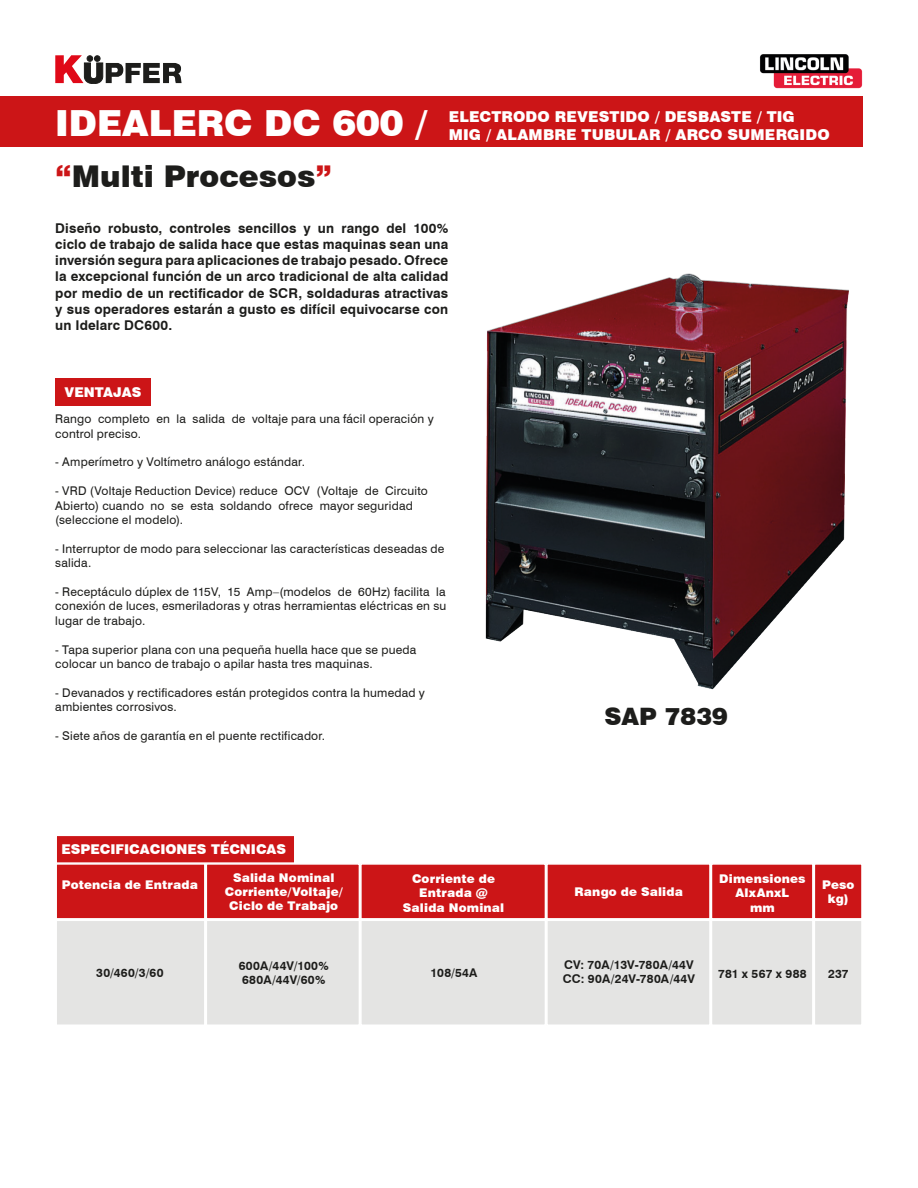
<style>
.page{position:relative;width:918px;height:1188px;background:#fff}
.page>*{position:absolute;margin:0;border:0;box-sizing:border-box;transform-origin:0 0}
.t1{font:900 36px "Swiss 721 BT";color:#fff}
.t2{font:900 30px "Swiss 721 BT";color:#1d1d1b}
.t3{font:900 24px "Swiss 721 BT";color:#1d1d1b}
.t4{font:900 15px/18px "Swiss 721 BT";letter-spacing:.01em;color:#fff}
.t5{font:700 13.5px/16.2px "Swiss 721 BT";letter-spacing:.01em;color:#1d1d1b;text-align:justify}
.t6{font:900 13.5px "Swiss 721 BT";color:#fff}
.t7{font:12px/14.4px "Swiss 721 BT";letter-spacing:.015em;color:#1d1d1b}
.t8{font:900 12px/14.4px "Swiss 721 BT";letter-spacing:.01em;color:#fff;text-align:center}
.t9{font:700 12px/14.4px "Swiss 721 BT";letter-spacing:.02em;color:#1d1d1b}
.s1{color:#cc1517}
</style>
<div class="page">
<div style="left:0;top:97px;width:863px;height:50px;background:#cc1517"></div>
<svg style="left:55px;top:55px;width:127px;height:29px"></svg>
<img style="left:760px;top:54px;width:103px;height:35px">
<div style="left:55px;top:378px;width:96px;height:28px;background:#cc1517"></div>
<div style="left:55px;top:920px;width:151px;height:106px;background:#e4e4e3;border:2px solid #fff"></div>
<div style="left:55px;top:863px;width:151px;height:57px;background:#cc1517;border:2px solid #fff"></div>
<div style="left:206px;top:863px;width:154px;height:57px;background:#cc1517;border:2px solid #fff"></div>
<div style="left:360px;top:863px;width:186px;height:57px;background:#cc1517;border:2px solid #fff"></div>
<div style="left:546px;top:863px;width:165px;height:57px;background:#cc1517;border:2px solid #fff"></div>
<div style="left:206px;top:920px;width:154px;height:106px;background:#e4e4e3;border:2px solid #fff"></div>
<div style="left:360px;top:920px;width:186px;height:106px;background:#e4e4e3;border:2px solid #fff"></div>
<div style="left:546px;top:920px;width:165px;height:106px;background:#e4e4e3;border:2px solid #fff"></div>
<div style="left:55px;top:835px;width:241px;height:29px;background:#cc1517;border:2px solid #fff"></div>
<div style="left:711px;top:863px;width:103px;height:57px;background:#cc1517;border:2px solid #fff"></div>
<div style="left:711px;top:920px;width:103px;height:106px;background:#e4e4e3;border:2px solid #fff"></div>
<div style="left:814px;top:863px;width:49px;height:57px;background:#cc1517;border:2px solid #fff"></div>
<div style="left:814px;top:920px;width:49px;height:106px;background:#e4e4e3;border:2px solid #fff"></div>
<img style="left:485px;top:273px;width:364px;height:417px">
<h1 class="t1" style="left:55px;top:101px;width:374px">IDEALERC DC 600 /</h1>
<h2 class="t2" style="left:55px;top:158px;width:278px"><span class="s1">“</span>Multi Procesos<span class="s1">”</span></h2>
<p class="t4" style="left:449px;top:107px;width:382px">ELECTRODO REVESTIDO / DESBASTE / TIG<br>MIG / ALAMBRE TUBULAR / ARCO SUMERGIDO</p>
<p class="t5" style="left:55px;top:220px;width:395px">Diseño robusto, controles sencillos y un rango del 100% ciclo de trabajo de salida hace que estas maquinas sean una inversión segura para aplicaciones de trabajo pesado. Ofrece la excepcional función de un arco tradicional de alta calidad por medio de un rectificador de SCR, soldaduras atractivas y sus operadores estarán a gusto es difícil equivocarse con un Idelarc DC600.</p>
<p class="t6" style="left:64px;top:384px;width:78px">VENTAJAS</p>
<p class="t7" style="left:55px;top:412px;width:380px">Rango completo en la salida de voltaje para una fácil operación y control preciso.</p>
<p class="t7" style="left:55px;top:455px;width:251px">- Amperímetro y Voltímetro análogo estándar.</p>
<p class="t7" style="left:55px;top:484px;width:374px">- VRD (Voltaje Reduction Device) reduce OCV (Voltaje de Circuito<br>Abierto) cuando no se esta soldando ofrece mayor seguridad (seleccione el modelo).</p>
<p class="t7" style="left:55px;top:541px;width:391px">- Interruptor de modo para seleccionar las características deseadas de salida.</p>
<p class="t7" style="left:55px;top:584px;width:393px;text-align:justify">- Receptáculo dúplex de 115V, 15 Amp–(modelos de 60Hz) facilita la conexión de luces, esmeriladoras y otras herramientas eléctricas en su lugar de trabajo.</p>
<p class="t7" style="left:55px;top:642px;width:363px">- Tapa superior plana con una pequeña huella hace que se pueda colocar un banco de trabajo o apilar hasta tres maquinas.</p>
<p class="t7" style="left:55px;top:685px;width:371px">- Devanados y rectificadores están protegidos contra la humedad y ambientes corrosivos.</p>
<p class="t7" style="left:55px;top:728px;width:271px">- Siete años de garantía en el puente rectificador.</p>
<h3 class="t3" style="left:604px;top:702px;width:125px">SAP 7839</h3>
<p class="t6" style="left:62px;top:841px;width:226px">ESPECIFICACIONES TÉCNICAS</p>
<p class="t8" style="left:62px;top:877px;width:138px">Potencia de Entrada</p>
<p class="t8" style="left:225px;top:870px;width:120px">Salida Nominal<br>Corriente/Voltaje/<br>Ciclo de Trabajo</p>
<p class="t8" style="left:403px;top:871px;width:103px">Corriente de<br>Entrada @<br>Salida Nominal</p>
<p class="t8" style="left:575px;top:884px;width:110px">Rango de Salida</p>
<p class="t9" style="left:96px;top:966px;width:69px">30/460/3/60</p>
<p class="t9" style="left:239px;top:958px;width:91px">600A/44V/100%<br>680A/44V/60%</p>
<p class="t9" style="left:431px;top:966px;width:48px">108/54A</p>
<p class="t9" style="left:563px;top:957px;width:134px">CV: 70A/13V-780A/44V<br>CC: 90A/24V-780A/44V</p>
<p class="t8" style="left:719px;top:871px;width:88px">Dimensiones<br>AlxAnxL<br>mm</p>
<p class="t8" style="left:822px;top:877px;width:34px">Peso kg)</p>
<p class="t9" style="left:718px;top:966px;width:90px">781 x 567 x 988</p>
<p class="t9" style="left:828px;top:966px;width:22px">237</p>
</div>
